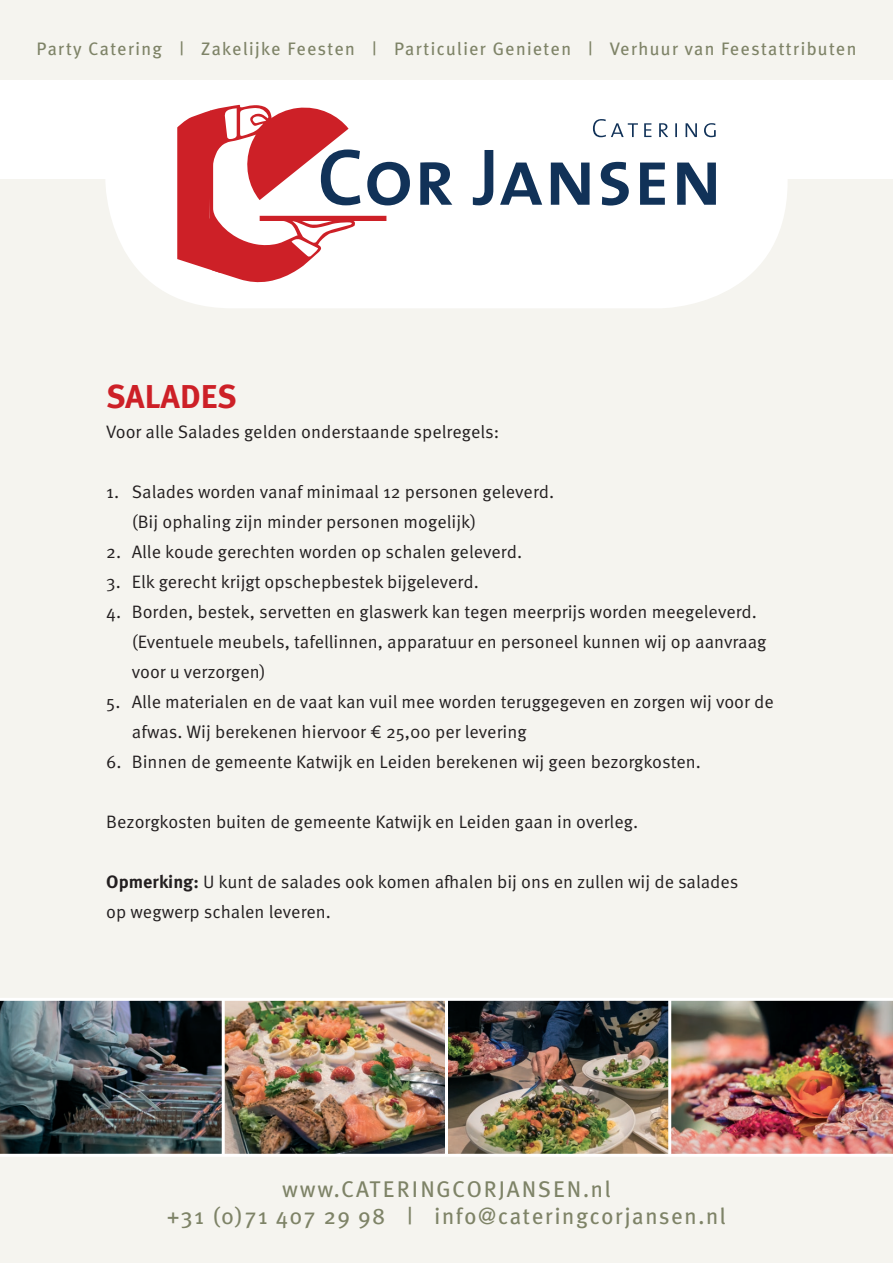
<style>
.page{position:relative;width:893px;height:1263px;background:#fff}
.page>*{position:absolute;margin:0;border:0;box-sizing:border-box;transform-origin:0 0}
.t1{font:700 33px "Meta Pro";color:#cd2027}
.t2{font:22.65px/26.8px "Meta Plus";letter-spacing:.075em;color:#7e8367;text-align:center}
.t3{font:18.15px "Meta Plus";letter-spacing:.075em;color:#7e8367}
.t4{font:18px/30px "Meta Pro Norm";color:#231f20}
.s1{font-family:"Meta Pro";font-weight:700}
</style>
<div class="page">
<div style="left:0;top:179px;width:893px;height:1084px;background:#f5f4ef"></div>
<div style="left:105px;top:50px;width:683px;height:258px;background:#fff;border-radius:128px"></div>
<svg style="left:177px;top:105px;width:539px;height:178px"></svg>
<div style="left:0;top:0;width:893px;height:79px;background:#f5f4ef"></div>
<img style="left:0;top:1001px;width:893px;height:153px">
<hr style="left:0;top:998px;width:893px;height:3px;background:#fff">
<hr style="left:222px;top:999px;width:3px;height:156px;background:#fff">
<hr style="left:445px;top:999px;width:3px;height:156px;background:#fff">
<hr style="left:668px;top:999px;width:3px;height:156px;background:#fff">
<hr style="left:0;top:1154px;width:893px;height:3px;background:#fff">
<p class="t3" style="left:37px;top:39px;width:821px">Party Catering | Zakelijke Feesten | Particulier Genieten | Verhuur van Feestattributen</p>
<h1 class="t1" style="left:106px;top:375px;width:132px">SALADES</h1>
<p class="t4" style="left:106px;top:415px;width:394px">Voor alle Salades gelden onderstaande spelregels:</p>
<p class="t4" style="left:132px;top:475px;width:424px;text-indent:-26px">1. Salades worden vanaf minimaal 12 personen geleverd. (Bij ophaling zijn minder personen mogelijk)</p>
<p class="t4" style="left:106px;top:535px;width:417px">2. Alle koude gerechten worden op schalen geleverd.</p>
<p class="t4" style="left:106px;top:565px;width:374px">3. Elk gerecht krijgt opschepbestek bijgeleverd.</p>
<p class="t4" style="left:132px;top:595px;width:636px;text-indent:-26px">4. Borden, bestek, servetten en glaswerk kan tegen meerprijs worden meegeleverd. (Eventuele meubels, tafellinnen, apparatuur en personeel kunnen wij op aanvraag voor u verzorgen)</p>
<p class="t4" style="left:132px;top:685px;width:643px;text-indent:-26px">5. Alle materialen en de vaat kan vuil mee worden teruggegeven en zorgen wij voor de afwas. Wij berekenen hiervoor € 25,00 per levering</p>
<p class="t4" style="left:106px;top:745px;width:596px">6. Binnen de gemeente Katwijk en Leiden berekenen wij geen bezorgkosten.</p>
<p class="t4" style="left:106px;top:805px;width:533px">Bezorgkosten buiten de gemeente Katwijk en Leiden gaan in overleg.</p>
<p class="t4" style="left:106px;top:865px;width:634px"><span class="s1">Opmerking:</span> U kunt de salades ook komen afhalen bij ons en zullen wij de salades op wegwerp schalen leveren.</p>
<p class="t2" style="left:167px;top:1175px;width:560px">www.CATERINGCORJANSEN.nl<br>+31 (0)71 407 29 98 | info@cateringcorjansen.nl</p>
</div>
